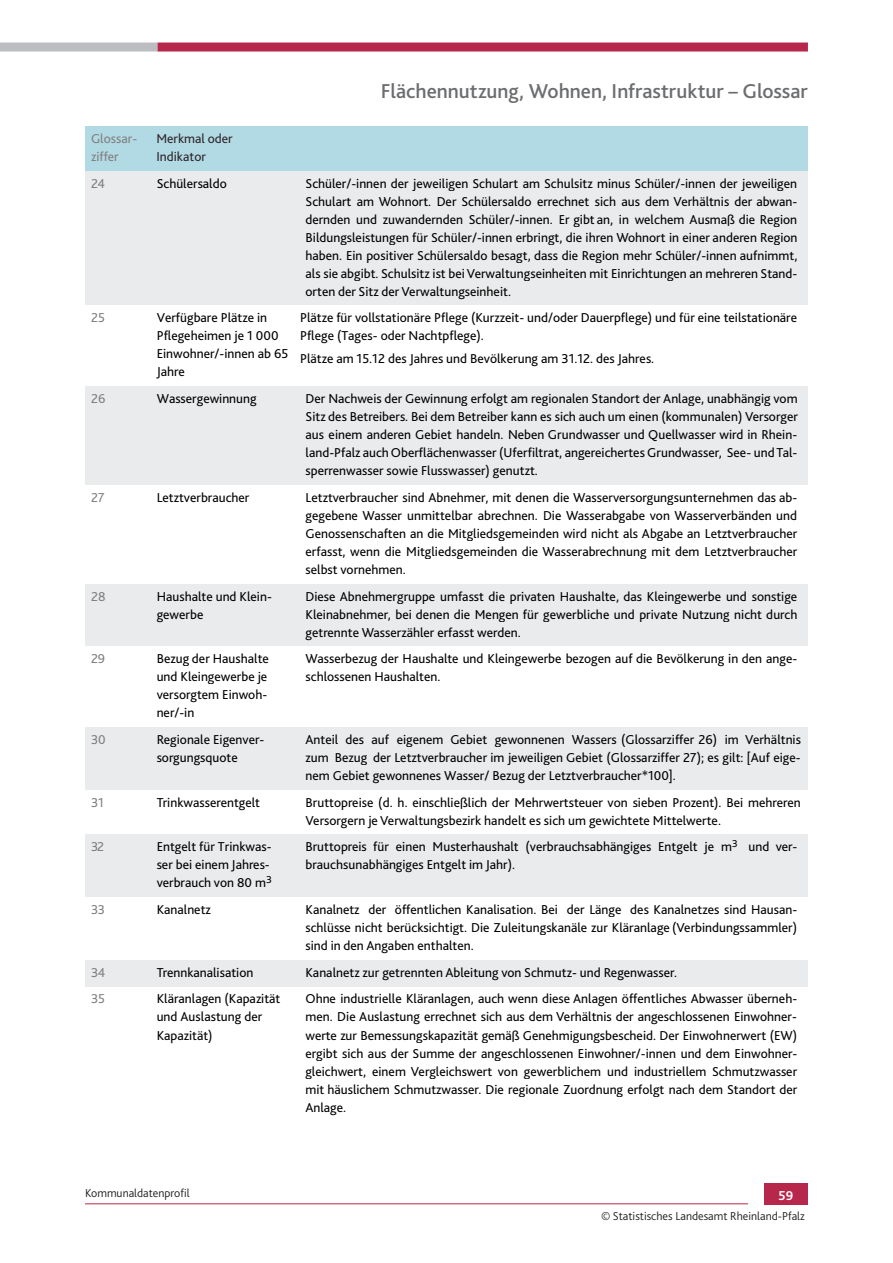
<style>
.page{position:relative;width:893px;height:1263px;background:#fff}
.page>*{position:absolute;margin:0;border:0;box-sizing:border-box;transform-origin:0 0}
.t1{font:500 21px "Bliss 2";color:#6c6d70}
.t2{font:13.5px/18px "Bliss 2";color:#000}
.t3{font:13.5px/18px "Bliss 2";color:#808080}
.t4{font:13.5px/18px "Bliss 2";color:#2e2729}
.t5{font:700 13.5px "Bliss 2";color:#fff}
.t6{font:300 12px "Bliss 2";color:#231f20}
</style>
<div class="page">
<div style="left:157px;top:43px;width:651px;height:9px;background:#b6274b"></div>
<hr style="left:85px;top:1203px;width:663px;height:1px;background:#b6274b">
<div style="left:764px;top:1183px;width:44px;height:21px;background:#b6274b"></div>
<div style="left:0;top:43px;width:157px;height:9px;background:#bcbdc0"></div>
<div style="left:85px;top:126px;width:66px;height:45px;background:#b2dae4"></div>
<div style="left:151px;top:126px;width:149px;height:45px;background:#b2dae4"></div>
<div style="left:300px;top:126px;width:508px;height:45px;background:#b2dae4"></div>
<div style="left:85px;top:171px;width:66px;height:135px;background:#e9ebec"></div>
<div style="left:151px;top:171px;width:149px;height:135px;background:#e9ebec"></div>
<div style="left:300px;top:173px;width:499px;height:18px;background:#e9ebec"></div>
<div style="left:300px;top:191px;width:499px;height:18px;background:#e9ebec"></div>
<div style="left:300px;top:209px;width:499px;height:18px;background:#e9ebec"></div>
<div style="left:300px;top:227px;width:499px;height:18px;background:#e9ebec"></div>
<div style="left:300px;top:245px;width:499px;height:18px;background:#e9ebec"></div>
<div style="left:300px;top:263px;width:499px;height:18px;background:#e9ebec"></div>
<div style="left:300px;top:281px;width:499px;height:23px;background:#e9ebec"></div>
<hr style="left:300px;top:171px;width:508px;height:2px;background:#e9ebec">
<hr style="left:300px;top:304px;width:508px;height:2px;background:#e9ebec">
<div style="left:85px;top:387px;width:66px;height:98px;background:#e9ebec"></div>
<div style="left:151px;top:387px;width:149px;height:98px;background:#e9ebec"></div>
<div style="left:300px;top:389px;width:499px;height:18px;background:#e9ebec"></div>
<div style="left:300px;top:407px;width:499px;height:18px;background:#e9ebec"></div>
<div style="left:300px;top:425px;width:499px;height:18px;background:#e9ebec"></div>
<div style="left:300px;top:443px;width:499px;height:18px;background:#e9ebec"></div>
<div style="left:300px;top:461px;width:499px;height:22px;background:#e9ebec"></div>
<hr style="left:300px;top:387px;width:508px;height:2px;background:#e9ebec">
<hr style="left:300px;top:483px;width:508px;height:2px;background:#e9ebec">
<div style="left:85px;top:584px;width:66px;height:63px;background:#e9ebec"></div>
<div style="left:151px;top:584px;width:149px;height:63px;background:#e9ebec"></div>
<div style="left:300px;top:586px;width:499px;height:18px;background:#e9ebec"></div>
<div style="left:300px;top:604px;width:499px;height:18px;background:#e9ebec"></div>
<div style="left:300px;top:622px;width:499px;height:23px;background:#e9ebec"></div>
<hr style="left:300px;top:584px;width:508px;height:2px;background:#e9ebec">
<hr style="left:300px;top:645px;width:508px;height:2px;background:#e9ebec">
<div style="left:85px;top:727px;width:66px;height:63px;background:#e9ebec"></div>
<div style="left:151px;top:727px;width:149px;height:63px;background:#e9ebec"></div>
<div style="left:300px;top:729px;width:499px;height:18px;background:#e9ebec"></div>
<div style="left:300px;top:747px;width:499px;height:18px;background:#e9ebec"></div>
<div style="left:300px;top:765px;width:499px;height:23px;background:#e9ebec"></div>
<hr style="left:300px;top:727px;width:508px;height:2px;background:#e9ebec">
<hr style="left:300px;top:788px;width:508px;height:2px;background:#e9ebec">
<div style="left:85px;top:835px;width:66px;height:62px;background:#e9ebec"></div>
<div style="left:151px;top:835px;width:149px;height:62px;background:#e9ebec"></div>
<div style="left:300px;top:835px;width:508px;height:62px;background:#e9ebec"></div>
<hr style="left:85px;top:895px;width:66px;height:3px;background:#e9ebec">
<hr style="left:151px;top:895px;width:149px;height:3px;background:#e9ebec">
<hr style="left:300px;top:895px;width:508px;height:3px;background:#e9ebec">
<div style="left:85px;top:960px;width:66px;height:27px;background:#e9ebec"></div>
<div style="left:151px;top:960px;width:149px;height:27px;background:#e9ebec"></div>
<div style="left:300px;top:962px;width:499px;height:23px;background:#e9ebec"></div>
<hr style="left:300px;top:960px;width:508px;height:2px;background:#e9ebec">
<hr style="left:300px;top:985px;width:508px;height:2px;background:#e9ebec">
<h1 class="t1" style="left:381px;top:78px;width:429px">Flächennutzung, Wohnen, Infrastruktur – Glossar</h1>
<p class="t3" style="left:91px;top:129px;width:48px">Glossar&shy;ziffer</p>
<p class="t4" style="left:156px;top:129px;width:78px">Merkmal oder<br>Indikator</p>
<p class="t3" style="left:91px;top:174px;width:16px">24</p>
<p class="t2" style="left:157px;top:174px;width:72px">Schülersaldo</p>
<p class="t2" style="left:306px;top:174px;width:493px;text-align:justify">Schüler/-innen der jeweiligen Schulart am Schulsitz minus Schüler/-innen der jeweiligen Schulart am Wohnort. Der Schülersaldo errechnet sich aus dem Verhältnis der abwan&shy;dernden und zuwandernden Schüler/-innen. Er gibt an, in welchem Ausmaß die Region Bildungsleistungen für Schüler/-innen erbringt, die ihren Wohnort in einer anderen Region haben. Ein positiver Schülersaldo besagt, dass die Region mehr Schüler/-innen aufnimmt, als sie abgibt. Schulsitz ist bei Verwaltungseinheiten mit Einrichtungen an mehreren Stand&shy;orten der Sitz der Verwaltungseinheit.</p>
<p class="t3" style="left:91px;top:309px;width:15px">25</p>
<p class="t2" style="left:157px;top:309px;width:133px">Verfügbare Plätze in<br>Pflegeheimen je 1 000<br>Einwohner/-innen ab 65<br>Jahre</p>
<p class="t2" style="left:300px;top:309px;width:499px">Plätze für vollstationäre Pflege (Kurzzeit- und/oder Dauerpflege) und für eine teilstationäre<br>Pflege (Tages- oder Nachtpflege).</p>
<p class="t2" style="left:300px;top:349px;width:356px">Plätze am 15.12 des Jahres und Bevölkerung am 31.12. des Jahres.</p>
<p class="t3" style="left:91px;top:389px;width:16px">26</p>
<p class="t2" style="left:157px;top:389px;width:101px">Wassergewinnung</p>
<p class="t2" style="left:306px;top:389px;width:494px;text-align:justify">Der Nachweis der Gewinnung erfolgt am regionalen Standort der Anlage, unabhängig vom Sitz des Betreibers. Bei dem Betreiber kann es sich auch um einen (kommunalen) Versorger aus einem anderen Gebiet handeln. Neben Grundwasser und Quellwasser wird in Rhein&shy;land-Pfalz auch Oberflächenwasser (Uferfiltrat, angereichertes Grundwasser, See- und Tal&shy;sperrenwasser sowie Flusswasser) genutzt.</p>
<p class="t3" style="left:91px;top:488px;width:15px">27</p>
<p class="t2" style="left:157px;top:488px;width:94px">Letztverbraucher</p>
<p class="t2" style="left:306px;top:488px;width:493px;text-align:justify">Letztverbraucher sind Abnehmer, mit denen die Wasserversorgungsunternehmen das ab&shy;gegebene Wasser unmittelbar abrechnen. Die Wasserabgabe von Wasserverbänden und Genossenschaften an die Mitgliedsgemeinden wird nicht als Abgabe an Letztverbraucher erfasst, wenn die Mitgliedsgemeinden die Wasserabrechnung mit dem Letztverbraucher selbst vornehmen.</p>
<p class="t3" style="left:91px;top:587px;width:16px">28</p>
<p class="t2" style="left:157px;top:587px;width:117px">Haushalte und Klein&shy;gewerbe</p>
<p class="t2" style="left:306px;top:587px;width:493px;text-align:justify">Diese Abnehmergruppe umfasst die privaten Haushalte, das Kleingewerbe und sonstige Kleinabnehmer, bei denen die Mengen für gewerbliche und private Nutzung nicht durch getrennte Wasserzähler erfasst werden.</p>
<p class="t3" style="left:91px;top:649px;width:16px">29</p>
<p class="t2" style="left:157px;top:649px;width:114px">Bezug der Haushalte und Kleingewerbe je versorgtem Einwoh&shy;ner/-in</p>
<p class="t2" style="left:306px;top:649px;width:493px">Wasserbezug der Haushalte und Kleingewerbe bezogen auf die Bevölkerung in den ange&shy;schlossenen Haushalten.</p>
<p class="t3" style="left:91px;top:730px;width:16px">30</p>
<p class="t2" style="left:157px;top:730px;width:109px">Regionale Eigenver&shy;sorgungsquote</p>
<p class="t2" style="left:306px;top:730px;width:497px;text-align:justify">Anteil des auf eigenem Gebiet gewonnenen Wassers (Glossarziffer 26) im Verhältnis zum Bezug der Letztverbraucher im jeweiligen Gebiet (Glossarziffer 27); es gilt: [Auf eige&shy;nem Gebiet gewonnenes Wasser/ Bezug der Letztverbraucher*100].</p>
<p class="t3" style="left:91px;top:793px;width:14px">31</p>
<p class="t2" style="left:157px;top:793px;width:105px">Trinkwasserentgelt</p>
<p class="t2" style="left:306px;top:793px;width:497px">Bruttopreise (d. h. einschließlich der Mehrwertsteuer von sieben Prozent). Bei mehreren<br>Versorgern je Verwaltungsbezirk handelt es sich um gewichtete Mittelwerte.</p>
<p class="t3" style="left:91px;top:837px;width:15px">32</p>
<p class="t2" style="left:157px;top:837px;width:117px">Entgelt für Trinkwas&shy;ser bei einem Jahres&shy;verbrauch von 80 m<sup>3</sup></p>
<p class="t2" style="left:305px;top:837px;width:493px">Bruttopreis für einen Musterhaushalt (verbrauchsabhängiges Entgelt je m<sup>3</sup> und ver&shy;brauchsunabhängiges Entgelt im Jahr).</p>
<p class="t3" style="left:91px;top:900px;width:16px">33</p>
<p class="t2" style="left:157px;top:900px;width:56px">Kanalnetz</p>
<p class="t2" style="left:305px;top:900px;width:493px;text-align:justify">Kanalnetz der öffentlichen Kanalisation. Bei der Länge des Kanalnetzes sind Hausan&shy;schlüsse nicht berücksichtigt. Die Zuleitungskanäle zur Kläranlage (Verbindungssammler) sind in den Angaben enthalten.</p>
<p class="t3" style="left:91px;top:963px;width:16px">34</p>
<p class="t2" style="left:157px;top:963px;width:98px">Trennkanalisation</p>
<p class="t2" style="left:305px;top:963px;width:373px">Kanalnetz zur getrennten Ableitung von Schmutz- und Regenwasser.</p>
<p class="t3" style="left:91px;top:990px;width:16px">35</p>
<p class="t2" style="left:157px;top:990px;width:125px">Kläranlagen (Kapazität und Auslastung der<br>Kapazität)</p>
<p class="t2" style="left:305px;top:990px;width:493px;text-align:justify">Ohne industrielle Kläranlagen, auch wenn diese Anlagen öffentliches Abwasser überneh&shy;men. Die Auslastung errechnet sich aus dem Verhältnis der angeschlossenen Einwohner&shy;werte zur Bemessungskapazität gemäß Genehmigungsbescheid. Der Einwohnerwert (EW) ergibt sich aus der Summe der angeschlossenen Einwohner/-innen und dem Einwohner&shy;gleichwert, einem Vergleichswert von gewerblichem und industriellem Schmutzwasser mit häuslichem Schmutzwasser. Die regionale Zuordnung erfolgt nach dem Standort der Anlage.</p>
<p class="t6" style="left:85px;top:1185px;width:106px">Kommunaldatenprofil</p>
<p class="t5" style="left:779px;top:1187px;width:16px">59</p>
<p class="t6" style="left:601px;top:1209px;width:205px">© Statistisches Landesamt Rheinland-Pfalz</p>
</div>
